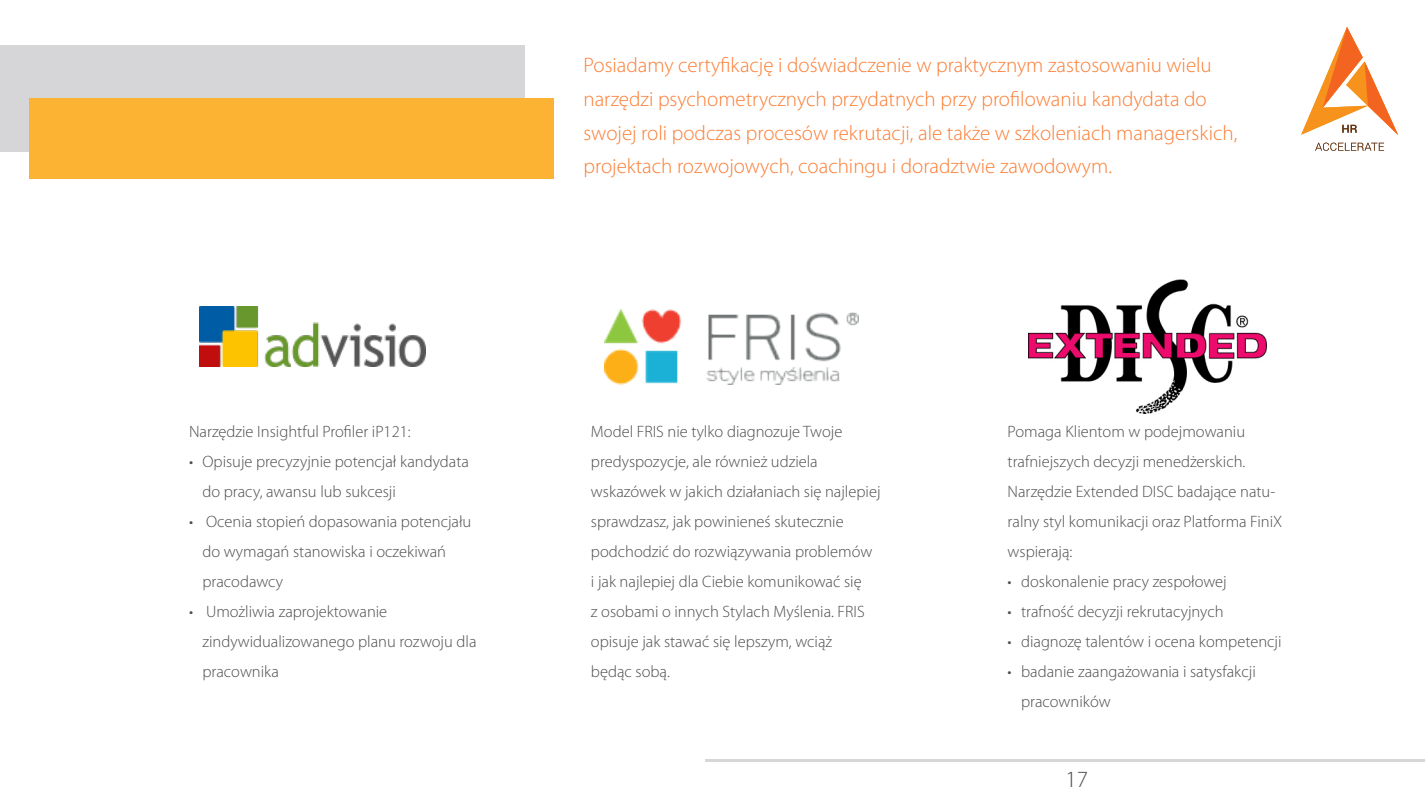
<style>
.page{position:relative;width:1425px;height:810px;background:#fff}
.page>*{position:absolute;margin:0;border:0;box-sizing:border-box;transform-origin:0 0}
.t1{font:300 23.25px "Myriad Pro";color:#4b4c4b}
.t2{font:300 21px/33.8px "Myriad Pro";color:#fc7d33}
.t3{font:300 16.5px/30px "Myriad Pro";color:#4b4c4b}
</style>
<div class="page">
<hr style="left:706px;top:759px;width:719px;height:2px;background:#d7d7d8">
<svg style="left:1301px;top:27px;width:97px;height:108px"></svg>
<svg style="left:1315px;top:143px;width:69px;height:8px"></svg>
<div style="left:0;top:45px;width:524px;height:106px;background:#d6d6d9"></div>
<div style="left:29px;top:98px;width:525px;height:81px;background:#fcb333"></div>
<img style="left:200px;top:306px;width:226px;height:60px">
<img style="left:605px;top:309px;width:253px;height:75px">
<img style="left:1029px;top:279px;width:237px;height:135px">
<p class="t3" style="left:189px;top:417px;width:223px">Narzędzie Insightful Profiler iP121:</p>
<p class="t3" style="left:202px;top:447px;width:268px;text-indent:-13px">• Opisuje precyzyjnie potencjał kandydata do pracy, awansu lub sukcesji</p>
<p class="t3" style="left:202px;top:507px;width:270px;text-indent:-13px">• Ocenia stopień dopasowania potencjału do wymagań stanowiska i oczekiwań pracodawcy</p>
<p class="t3" style="left:202px;top:597px;width:276px;text-indent:-13px">• Umożliwia zaprojektowanie zindywidualizowanego planu rozwoju dla pracownika</p>
<p class="t2" style="left:584px;top:49px;width:655px">Posiadamy certyfikację i doświadczenie w praktycznym zastosowaniu wielu narzędzi psychometrycznych przydatnych przy profilowaniu kandydata do swojej roli podczas procesów rekrutacji, ale także w szkoleniach managerskich, projektach rozwojowych, coachingu i doradztwie zawodowym.</p>
<p class="t3" style="left:591px;top:417px;width:291px">Model FRIS nie tylko diagnozuje Twoje predyspozycje, ale również udziela wskazówek w jakich działaniach się najlepiej sprawdzasz, jak powinieneś skutecznie podchodzić do rozwiązywania problemów<br>i jak najlepiej dla Ciebie komunikować się<br>z osobami o innych Stylach Myślenia. FRIS opisuje jak stawać się lepszym, wciąż<br>będąc sobą.</p>
<p class="t3" style="left:1008px;top:417px;width:276px">Pomaga Klientom w podejmowaniu trafniejszych decyzji menedżerskich.<br>Narzędzie Extended DISC badające natu&shy;ralny styl komunikacji oraz Platforma FiniX wspierają:</p>
<p class="t3" style="left:1008px;top:567px;width:221px">• doskonalenie pracy zespołowej</p>
<p class="t3" style="left:1008px;top:597px;width:217px">• trafność decyzji rekrutacyjnych</p>
<p class="t3" style="left:1008px;top:627px;width:275px">• diagnozę talentów i ocena kompetencji</p>
<p class="t3" style="left:1021px;top:657px;width:236px;text-indent:-13px">• badanie zaangażowania i satysfakcji pracowników</p>
<h1 class="t1" style="left:1065px;top:767px;width:24px">17</h1>
</div>
